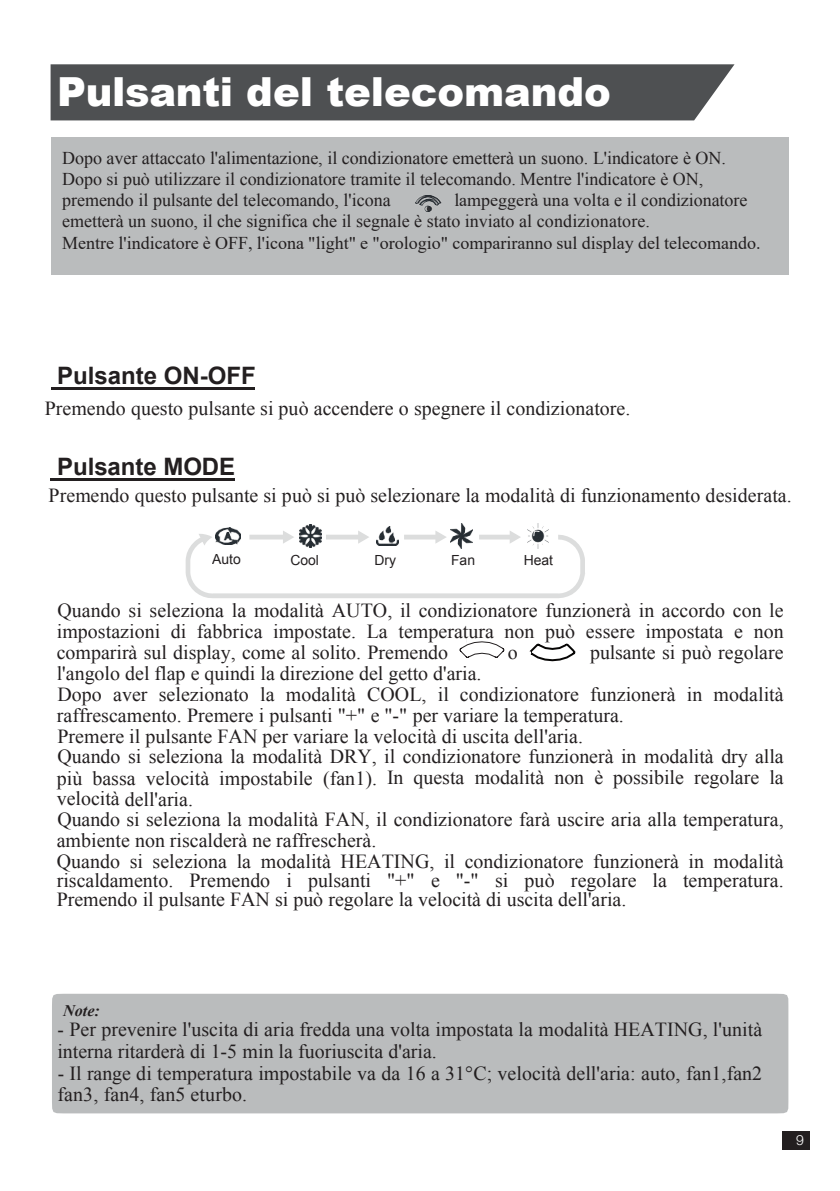
<style>
.page{position:relative;width:840px;height:1191px;background:#fff}
.page>*{position:absolute;margin:0;border:0;box-sizing:border-box;transform-origin:0 0}
.t1{font:900 40px "Arial";color:#fff}
.t2{font:700 24px "Arial";color:#231f20}
.t3{font:20px/21px "Times New Roman";color:#231f20}
.t4{font:18px/21.2px "Times New Roman";letter-spacing:-.005em;color:#231f20}
.t5{font:18px "Times New Roman";color:#231f20}
.t6{font:italic 700 16px "Times New Roman";color:#231f20}
.t7{font:14px "Arial";color:#231f20}
.t8{font:300 14px "Helvetica Neue LT Std";color:#fff}
.s1{font-style:inherit}
</style>
<div class="page">
<div style="left:781px;top:1131px;width:28px;height:19px;background:#231f20"></div>
<div style="left:51px;top:64px;width:683px;height:56px;background:#4e5052"></div>
<svg style="left:459px;top:641px;width:45px;height:17px"></svg>
<svg style="left:529px;top:643px;width:47px;height:19px"></svg>
<div style="left:51px;top:137px;width:737px;height:138px;background:#babcbd"></div>
<img style="left:416px;top:195px;width:25px;height:16px">
<img style="left:299px;top:524px;width:22px;height:6px">
<img style="left:385px;top:527px;width:6px;height:3px">
<img style="left:450px;top:523px;width:22px;height:7px">
<img style="left:219px;top:528px;width:18px;height:2px">
<img style="left:527px;top:524px;width:21px;height:6px">
<svg style="left:185px;top:530px;width:399px;height:68px"></svg>
<div style="left:52px;top:993px;width:736px;height:120px;background:#babcbd"></div>
<hr style="left:51px;top:388px;width:204px;height:2px;background:#231f20">
<hr style="left:50px;top:478px;width:185px;height:2px;background:#231f20">
<h1 class="t1" style="left:57px;top:62px;width:555px">Pulsanti del telecomando</h1>
<p class="t4" style="left:62px;top:147px;width:664px">Dopo aver attaccato l'alimentazione, il condizionatore emetterà un suono. L'indicatore è ON.<br>Dopo si può utilizzare il condizionatore tramite il telecomando. Mentre l'indicatore è ON, premendo il pulsante del telecomando, l'icona</p>
<p class="t4" style="left:62px;top:189px;width:686px;text-indent:392px"><span class="s1">lampeggerà una volta</span> e il condizionatore emetterà un suono, il che significa che il segnale è stato inviato al condizionatore.</p>
<p class="t5" style="left:62px;top:230px;width:699px">Mentre l'indicatore è OFF, l'icona "light" e "orologio" compariranno sul display del telecomando.</p>
<p class="t2" style="left:57px;top:360px;width:200px">Pulsante ON-OFF</p>
<p class="t3" style="left:45px;top:397px;width:587px">Premendo questo pulsante si può accendere o spegnere il condizionatore.</p>
<p class="t2" style="left:57px;top:450px;width:179px">Pulsante MODE</p>
<p class="t3" style="left:48px;top:485px;width:744px">Premendo questo pulsante si può si può selezionare la modalità di funzionamento desiderata.</p>
<p class="t7" style="left:212px;top:550px;width:30px">Auto</p>
<p class="t7" style="left:290px;top:551px;width:30px">Cool</p>
<p class="t7" style="left:374px;top:551px;width:23px">Dry</p>
<p class="t7" style="left:451px;top:551px;width:26px">Fan</p>
<p class="t7" style="left:523px;top:551px;width:31px">Heat</p>
<p class="t3" style="left:57px;top:600px;width:728px;text-align:justify">Quando si seleziona la modalità AUTO, il condizionatore funzionerà in accordo con le impostazioni di fabbrica impostate. La temperatura non può essere impostata e non comparirà sul display, come al solito. Premendo</p>
<p class="t3" style="left:507px;top:641px;width:11px">o</p>
<p class="t3" style="left:589px;top:641px;width:195px">pulsante si può regolare</p>
<p class="t3" style="left:57px;top:662px;width:728px">l'angolo del flap e quindi la direzione del getto d'aria.<br>Dopo aver selezionato la modalità COOL, il condizionatore funzionerà in modalità raffrescamento. Premere i pulsanti "+" e "-" per variare la temperatura.<br>Premere il pulsante FAN per variare la velocità di uscita dell'aria.<br>Quando si seleziona la modalità DRY, il condizionatore funzionerà in modalità dry alla più bassa velocità impostabile (fan1). In questa modalità non è possibile regolare la velocità dell'aria.</p>
<p class="t3" style="left:57px;top:809px;width:728px;line-height:20px">Quando si seleziona la modalità FAN, il condizionatore farà uscire aria alla temperatura, ambiente non riscalderà ne raffrescherà.<br>Quando si seleziona la modalità HEATING, il condizionatore funzionerà in modalità riscaldamento. Premendo i pulsanti "+" e "-" si può regolare la temperatura.<br>Premendo il pulsante FAN si può regolare la velocità di uscita dell'aria.</p>
<p class="t6" style="left:63px;top:999px;width:38px">Note:</p>
<p class="t3" style="left:57px;top:1018px;width:705px;line-height:21.6px">- Per prevenire l'uscita di aria fredda una volta impostata la modalità HEATING, l'unità interna ritarderà di 1-5 min la fuoriuscita d'aria.</p>
<p class="t3" style="left:57px;top:1061px;width:706px">- Il range di temperatura impostabile va da 16 a 31°C; velocità dell'aria: auto, fan1,fan2 fan3, fan4, fan5 eturbo.</p>
<p class="t8" style="left:795px;top:1131px;width:9px">9</p>
</div>
